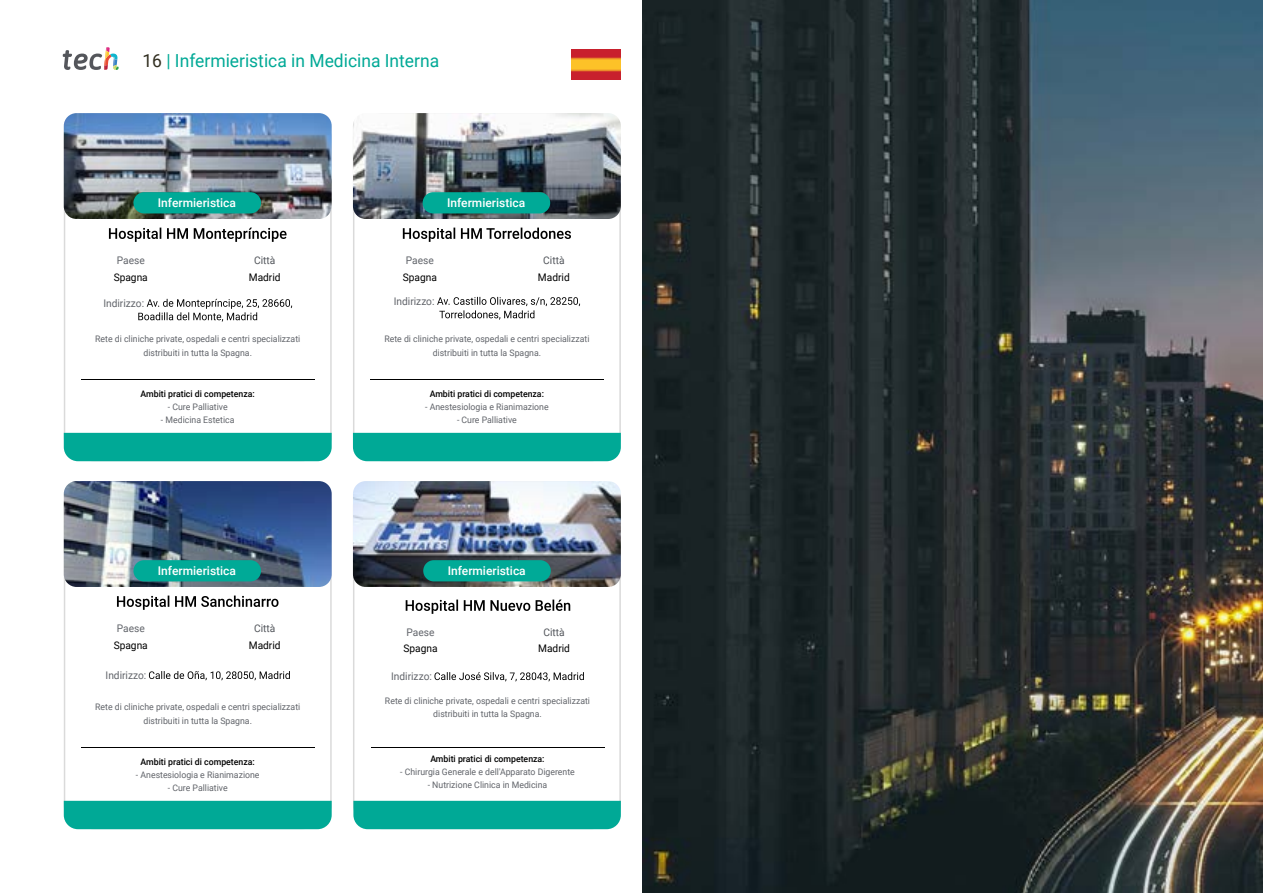
<style>
.page{position:relative;width:1263px;height:893px;background:#fff}
.page>*{position:absolute;margin:0;border:0;box-sizing:border-box;transform-origin:0 0}
.t1{font:18px "Roboto";color:#00a996}
.t2{font:500 12px "Roboto";color:#fff}
.t3{font:10.5px "Roboto";color:#61646a}
.t4{font:10.5px "Roboto";color:#000}
.t5{font:10.5px "Roboto";color:#52555b}
.t6{font:9px/13.5px "Roboto";color:#61646a;text-align:center}
.t7{font:500 9px "Roboto";color:#000}
.s1{color:#312e20}
</style>
<div class="page">
<img style="left:642px;top:0;width:621px;height:893px">
<img style="left:571px;top:49px;width:50px;height:30px">
<svg style="left:63px;top:47px;width:56px;height:23px"></svg>
<svg style="left:63px;top:124px;width:269px;height:338px"></svg>
<img style="left:64px;top:113px;width:268px;height:106px">
<div style="left:133px;top:192px;width:128px;height:21px;background:#00aa97;border-radius:11px"></div>
<div style="left:64px;top:433px;width:268px;height:28px;background:#00a996"></div>
<hr style="left:81px;top:379px;width:234px;height:1px;background:#000">
<svg style="left:109px;top:228px;width:178px;height:14px"></svg>
<svg style="left:138px;top:299px;width:154px;height:23px"></svg>
<svg style="left:352px;top:188px;width:269px;height:274px"></svg>
<img style="left:353px;top:113px;width:268px;height:106px">
<div style="left:423px;top:192px;width:127px;height:21px;background:#00aa97;border-radius:11px"></div>
<div style="left:353px;top:433px;width:268px;height:28px;background:#00a996"></div>
<hr style="left:370px;top:379px;width:234px;height:1px;background:#000">
<svg style="left:403px;top:228px;width:168px;height:14px"></svg>
<svg style="left:437px;top:297px;width:143px;height:23px"></svg>
<svg style="left:63px;top:492px;width:269px;height:338px"></svg>
<img style="left:64px;top:481px;width:268px;height:106px">
<div style="left:133px;top:560px;width:128px;height:21px;background:#00aa97;border-radius:11px"></div>
<div style="left:64px;top:801px;width:268px;height:28px;background:#00a996"></div>
<hr style="left:81px;top:747px;width:234px;height:1px;background:#000">
<svg style="left:117px;top:596px;width:161px;height:14px"></svg>
<svg style="left:149px;top:671px;width:141px;height:9px"></svg>
<svg style="left:352px;top:547px;width:269px;height:283px"></svg>
<img style="left:353px;top:481px;width:268px;height:106px">
<div style="left:423px;top:560px;width:128px;height:21px;background:#00aa97;border-radius:11px"></div>
<div style="left:353px;top:801px;width:268px;height:28px;background:#00a996"></div>
<hr style="left:371px;top:747px;width:233px;height:1px;background:#000">
<svg style="left:406px;top:600px;width:164px;height:14px"></svg>
<svg style="left:434px;top:672px;width:150px;height:9px"></svg>
<h1 class="t1" style="left:142px;top:48px;width:298px"><span class="s1">16</span> | Infermieristica in Medicina Interna</h1>
<h2 class="t2" style="left:158px;top:195px;width:80px">Infermieristica</h2>
<p class="t3" style="left:117px;top:253px;width:29px">Paese</p>
<p class="t4" style="left:114px;top:270px;width:36px">Spagna</p>
<p class="t5" style="left:254px;top:253px;width:23px">Città</p>
<p class="t4" style="left:249px;top:270px;width:33px">Madrid</p>
<h2 class="t2" style="left:447px;top:195px;width:80px">Infermieristica</h2>
<p class="t3" style="left:406px;top:253px;width:29px">Paese</p>
<p class="t4" style="left:403px;top:270px;width:36px">Spagna</p>
<p class="t5" style="left:543px;top:253px;width:23px">Città</p>
<p class="t4" style="left:538px;top:270px;width:33px">Madrid</p>
<p class="t3" style="left:103px;top:296px;width:42px">Indirizzo:</p>
<p class="t6" style="left:95px;top:332px;width:207px">Rete di cliniche private, ospedali e centri specializzati distribuiti in tutta la Spagna.</p>
<p class="t7" style="left:141px;top:387px;width:116px">Ambiti pratici di competenza:</p>
<p class="t6" style="left:168px;top:400px;width:61px">- Cure Palliative</p>
<p class="t6" style="left:161px;top:413px;width:75px">- Medicina Estetica</p>
<p class="t3" style="left:394px;top:294px;width:42px">Indirizzo:</p>
<p class="t6" style="left:384px;top:332px;width:207px">Rete di cliniche private, ospedali e centri specializzati distribuiti in tutta la Spagna.</p>
<p class="t7" style="left:430px;top:387px;width:116px">Ambiti pratici di competenza:</p>
<p class="t6" style="left:425px;top:400px;width:125px">- Anestesiologia e Rianimazione</p>
<p class="t6" style="left:457px;top:413px;width:61px">- Cure Palliative</p>
<h2 class="t2" style="left:158px;top:563px;width:80px">Infermieristica</h2>
<h2 class="t2" style="left:448px;top:563px;width:80px">Infermieristica</h2>
<p class="t3" style="left:117px;top:621px;width:29px">Paese</p>
<p class="t4" style="left:114px;top:638px;width:36px">Spagna</p>
<p class="t5" style="left:254px;top:621px;width:23px">Città</p>
<p class="t4" style="left:249px;top:638px;width:33px">Madrid</p>
<p class="t3" style="left:407px;top:625px;width:29px">Paese</p>
<p class="t4" style="left:403px;top:641px;width:36px">Spagna</p>
<p class="t5" style="left:543px;top:625px;width:23px">Città</p>
<p class="t4" style="left:538px;top:641px;width:33px">Madrid</p>
<p class="t3" style="left:106px;top:668px;width:42px">Indirizzo:</p>
<p class="t6" style="left:95px;top:700px;width:207px">Rete di cliniche private, ospedali e centri specializzati distribuiti in tutta la Spagna.</p>
<p class="t7" style="left:141px;top:755px;width:116px">Ambiti pratici di competenza:</p>
<p class="t6" style="left:136px;top:768px;width:125px">- Anestesiologia e Rianimazione</p>
<p class="t6" style="left:168px;top:781px;width:61px">- Cure Palliative</p>
<p class="t3" style="left:391px;top:669px;width:42px">Indirizzo:</p>
<p class="t6" style="left:385px;top:693px;width:207px">Rete di cliniche private, ospedali e centri specializzati distribuiti in tutta la Spagna.</p>
<p class="t7" style="left:430px;top:752px;width:116px">Ambiti pratici di competenza:</p>
<p class="t6" style="left:400px;top:764px;width:176px">- Chirurgia Generale e dell'Apparato Digerente</p>
<p class="t6" style="left:428px;top:778px;width:121px">- Nutrizione Clinica in Medicina</p>
</div>
